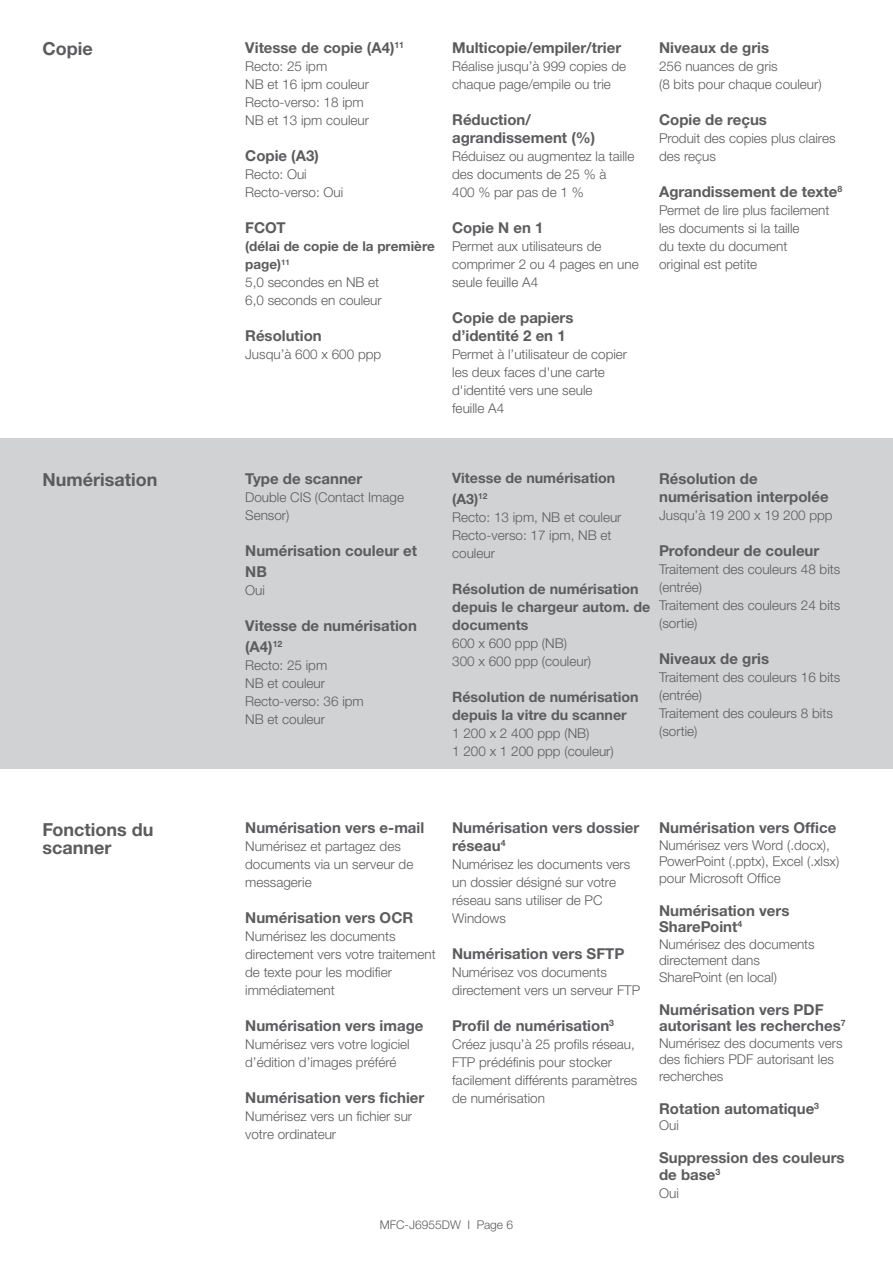
<style>
.page{position:relative;width:893px;height:1263px;background:#fff}
.page>*{position:absolute;margin:0;border:0;box-sizing:border-box;transform-origin:0 0}
.t1{font:700 18px/18px "Helvetica Neue LTW1 G";color:#5c5c5f}
.t2{font:700 15px/18px "Helvetica Neue LTW1 G";color:#5c5c5f}
.t3{font:700 14.25px/18px "Helvetica Neue LTW1 G";color:#5c5c5f}
.t4{font:300 13.5px/18px "Helvetica Neue LTW1 G";color:#5c5c5f}
.t5{font:300 12px "Helvetica Neue LTW1 G";color:#5c5c5f}
.s1{font-weight:700}
</style>
<div class="page">
<div style="left:0;top:438px;width:893px;height:331px;background:#d1d2d4"></div>
<h1 class="t1" style="left:43px;top:40px;width:52px">Copie</h1>
<p class="t2" style="left:245px;top:39px;width:160px">Vitesse de copie (A4)<sup>11</sup></p>
<p class="t4" style="left:245px;top:57px;width:125px">Recto: 25 ipm<br>NB et 16 ipm couleur<br>Recto-verso: 18 ipm<br>NB et 13 ipm couleur</p>
<p class="t2" style="left:245px;top:147px;width:75px">Copie (A3)</p>
<p class="t4" style="left:245px;top:165px;width:100px">Recto: Oui<br>Recto-verso: Oui</p>
<p class="t2" style="left:245px;top:219px;width:42px">FCOT</p>
<p class="t4" style="left:245px;top:237px;width:191px"><span class="s1">(délai de copie de la première page)</span><sup>11<br></sup>5,0 secondes en NB et<br>6,0 seconds en couleur</p>
<p class="t2" style="left:245px;top:327px;width:78px">Résolution</p>
<p class="t4" style="left:245px;top:345px;width:138px">Jusqu’à 600 x 600 ppp</p>
<p class="t2" style="left:452px;top:39px;width:171px">Multicopie/empiler/trier</p>
<p class="t4" style="left:452px;top:57px;width:176px">Réalise jusqu’à 999 copies de chaque page/empile ou trie</p>
<p class="t2" style="left:452px;top:111px;width:145px">Réduction/ agrandissement (%)</p>
<p class="t4" style="left:452px;top:147px;width:184px">Réduisez ou augmentez la taille des documents de 25 % à<br>400 % par pas de 1 %</p>
<p class="t2" style="left:452px;top:219px;width:93px">Copie N en 1</p>
<p class="t4" style="left:452px;top:237px;width:188px">Permet aux utilisateurs de comprimer 2 ou 4 pages en une seule feuille A4</p>
<p class="t2" style="left:452px;top:309px;width:123px">Copie de papiers d’identité 2 en 1</p>
<p class="t4" style="left:452px;top:345px;width:177px">Permet à l’utilisateur de copier les deux faces d'une carte d'identité vers une seule feuille A4</p>
<p class="t2" style="left:659px;top:39px;width:111px">Niveaux de gris</p>
<p class="t4" style="left:659px;top:57px;width:164px">256 nuances de gris<br>(8 bits pour chaque couleur)</p>
<p class="t2" style="left:659px;top:111px;width:109px">Copie de reçus</p>
<p class="t4" style="left:659px;top:129px;width:178px">Produit des copies plus claires des reçus</p>
<p class="t2" style="left:659px;top:183px;width:185px">Agrandissement de texte<sup>8</sup></p>
<p class="t4" style="left:659px;top:201px;width:172px">Permet de lire plus facilement les documents si la taille<br>du texte du document original est petite</p>
<h1 class="t1" style="left:43px;top:470px;width:116px">Numérisation</h1>
<p class="t2" style="left:245px;top:469px;width:119px">Type de scanner</p>
<p class="t4" style="left:245px;top:488px;width:160px">Double CIS (Contact Image<br>Sensor)</p>
<p class="t2" style="left:245px;top:540px;width:173px;line-height:21px">Numérisation couleur et<br>NB</p>
<p class="t4" style="left:245px;top:581px;width:21px">Oui</p>
<p class="t2" style="left:245px;top:615px;width:173px;line-height:21px">Vitesse de numérisation (A4)<sup>12</sup></p>
<p class="t4" style="left:245px;top:656px;width:120px">Recto: 25 ipm<br>NB et couleur<br>Recto-verso: 36 ipm<br>NB et couleur</p>
<p class="t3" style="left:452px;top:467px;width:165px;line-height:21px">Vitesse de numérisation (A3)<sup>12</sup></p>
<p class="t4" style="left:452px;top:508px;width:171px">Recto: 13 ipm, NB et couleur<br>Recto-verso: 17 ipm, NB et couleur</p>
<p class="t3" style="left:452px;top:580px;width:200px">Résolution de numérisation depuis le chargeur autom. de documents</p>
<p class="t4" style="left:452px;top:634px;width:141px">600 x 600 ppp (NB)<br>300 x 600 ppp (couleur)</p>
<p class="t3" style="left:452px;top:688px;width:188px">Résolution de numérisation depuis la vitre du scanner</p>
<p class="t4" style="left:452px;top:724px;width:163px">1 200 x 2 400 ppp (NB)<br>1 200 x 1 200 ppp (couleur)</p>
<p class="t2" style="left:659px;top:469px;width:171px">Résolution de numérisation interpolée</p>
<p class="t4" style="left:659px;top:506px;width:175px">Jusqu’à 19 200 x 19 200 ppp</p>
<p class="t2" style="left:659px;top:541px;width:162px">Profondeur de couleur</p>
<p class="t4" style="left:659px;top:560px;width:183px">Traitement des couleurs 48 bits (entrée)<br>Traitement des couleurs 24 bits (sortie)</p>
<p class="t2" style="left:659px;top:649px;width:111px">Niveaux de gris</p>
<p class="t4" style="left:659px;top:668px;width:183px">Traitement des couleurs 16 bits (entrée)<br>Traitement des couleurs 8 bits (sortie)</p>
<h1 class="t1" style="left:43px;top:820px;width:112px">Fonctions du scanner</h1>
<p class="t2" style="left:245px;top:819px;width:181px">Numérisation vers e-mail</p>
<p class="t4" style="left:245px;top:837px;width:170px">Numérisez et partagez des documents via un serveur de messagerie</p>
<p class="t2" style="left:245px;top:909px;width:170px">Numérisation vers OCR</p>
<p class="t4" style="left:245px;top:927px;width:192px">Numérisez les documents directement vers votre traitement de texte pour les modifier immédiatement</p>
<p class="t2" style="left:245px;top:1017px;width:180px">Numérisation vers image</p>
<p class="t4" style="left:245px;top:1035px;width:166px">Numérisez vers votre logiciel d’édition d’images préféré</p>
<p class="t2" style="left:245px;top:1089px;width:181px">Numérisation vers fichier</p>
<p class="t4" style="left:245px;top:1107px;width:168px">Numérisez vers un fichier sur votre ordinateur</p>
<p class="t2" style="left:452px;top:819px;width:189px">Numérisation vers dossier réseau<sup>4</sup></p>
<p class="t4" style="left:452px;top:855px;width:180px">Numérisez les documents vers un dossier désigné sur votre réseau sans utiliser de PC<br>Windows</p>
<p class="t2" style="left:452px;top:945px;width:174px">Numérisation vers SFTP</p>
<p class="t4" style="left:452px;top:963px;width:190px">Numérisez vos documents directement vers un serveur FTP</p>
<p class="t2" style="left:452px;top:1017px;width:163px">Profil de numérisation<sup>3</sup></p>
<p class="t4" style="left:452px;top:1035px;width:187px">Créez jusqu’à 25 profils réseau,<br>FTP prédéfinis pour stocker facilement différents paramètres de numérisation</p>
<p class="t5" style="left:380px;top:1217px;width:135px">MFC-J6955DW I Page 6</p>
<p class="t2" style="left:659px;top:819px;width:179px">Numérisation vers Office</p>
<p class="t4" style="left:659px;top:837px;width:182px;line-height:16.5px">Numérisez vers Word (.docx),<br>PowerPoint (.pptx), Excel (.xlsx) pour Microsoft Office</p>
<p class="t2" style="left:659px;top:902px;width:132px;line-height:16.5px">Numérisation vers<br>SharePoint<sup>4</sup></p>
<p class="t4" style="left:659px;top:936px;width:157px;line-height:16.5px">Numérisez des documents directement dans<br>SharePoint (en local)</p>
<p class="t2" style="left:659px;top:1001px;width:188px;line-height:16.5px">Numérisation vers PDF autorisant les recherches<sup>7</sup></p>
<p class="t4" style="left:659px;top:1035px;width:185px;line-height:16.5px">Numérisez des documents vers des fichiers PDF autorisant les recherches</p>
<p class="t2" style="left:659px;top:1099px;width:162px">Rotation automatique<sup>3</sup></p>
<p class="t4" style="left:659px;top:1116px;width:21px">Oui</p>
<p class="t2" style="left:659px;top:1150px;width:187px;line-height:16.5px">Suppression des couleurs de base<sup>3</sup></p>
<p class="t4" style="left:659px;top:1184px;width:21px">Oui</p>
</div>
